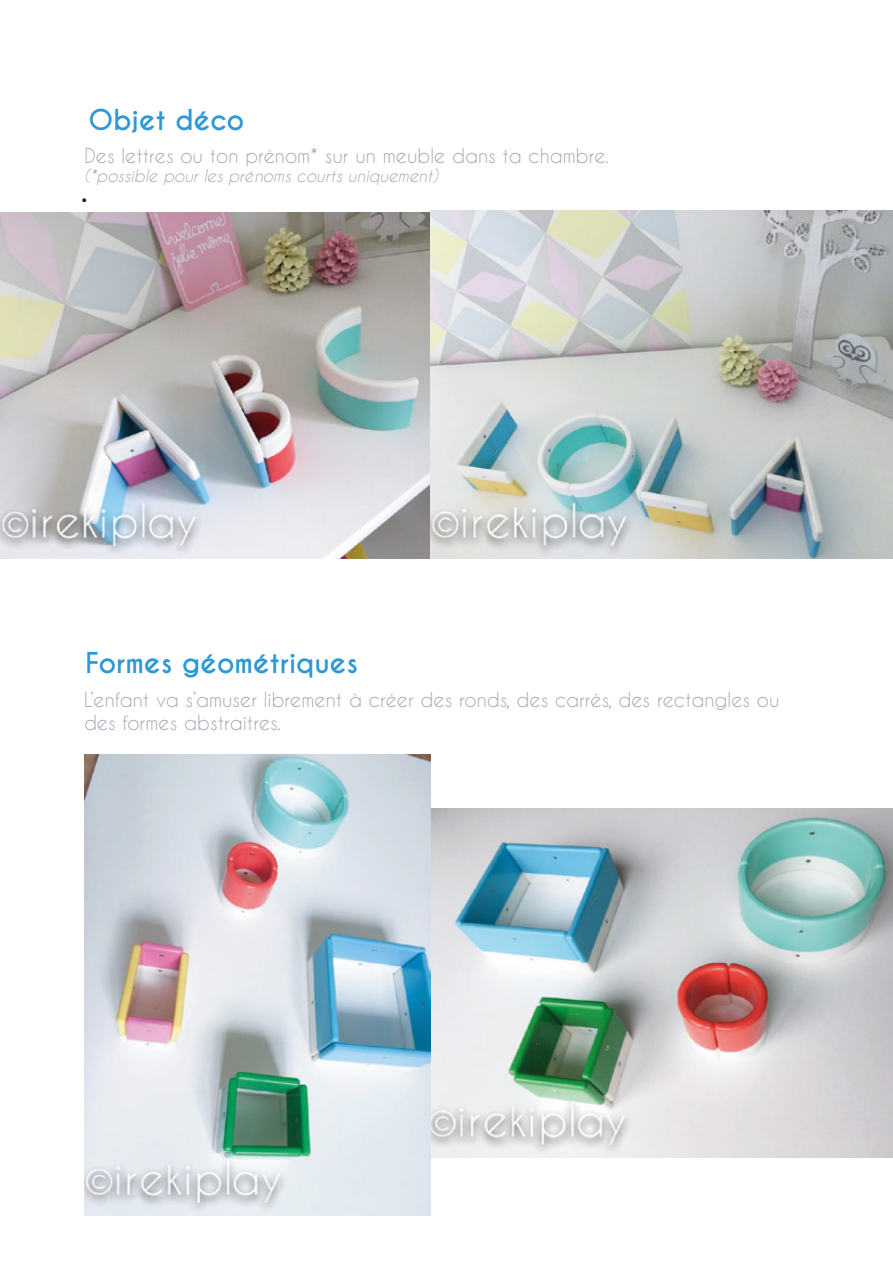
<style>
.page{position:relative;width:893px;height:1263px;background:#fff}
.page>*{position:absolute;margin:0;border:0;box-sizing:border-box;transform-origin:0 0}
.t1{font:700 27px "Caviar Dreams";color:#2c98d4}
.t2{font:700 27px "Caviar Dreams";color:#1d1d1b}
.t3{font:19.5px/23.4px "Caviar Dreams";color:#a3a8b4}
.t4{font:italic 16.5px "Caviar Dreams";color:#a3a8b4}
</style>
<div class="page">
<img style="left:0;top:212px;width:430px;height:346px">
<img style="left:430px;top:211px;width:463px;height:347px">
<img style="left:430px;top:809px;width:463px;height:348px">
<img style="left:84px;top:754px;width:346px;height:461px">
<h1 class="t1" style="left:88px;top:103px;width:157px">Objet déco</h1>
<p class="t3" style="left:84px;top:143px;width:526px">Des lettres ou ton prénom* sur un meuble dans ta chambre.</p>
<p class="t4" style="left:84px;top:167px;width:355px">(*possible pour les prénoms courts uniquement)</p>
<h1 class="t2" style="left:81px;top:175px;width:8px">.</h1>
<h1 class="t1" style="left:86px;top:646px;width:274px">Formes géométriques</h1>
<p class="t3" style="left:84px;top:687px;width:697px">L’enfant va s’amuser librement à créer des ronds, des carrés, des rectangles ou des formes abstraitres.</p>
</div>
